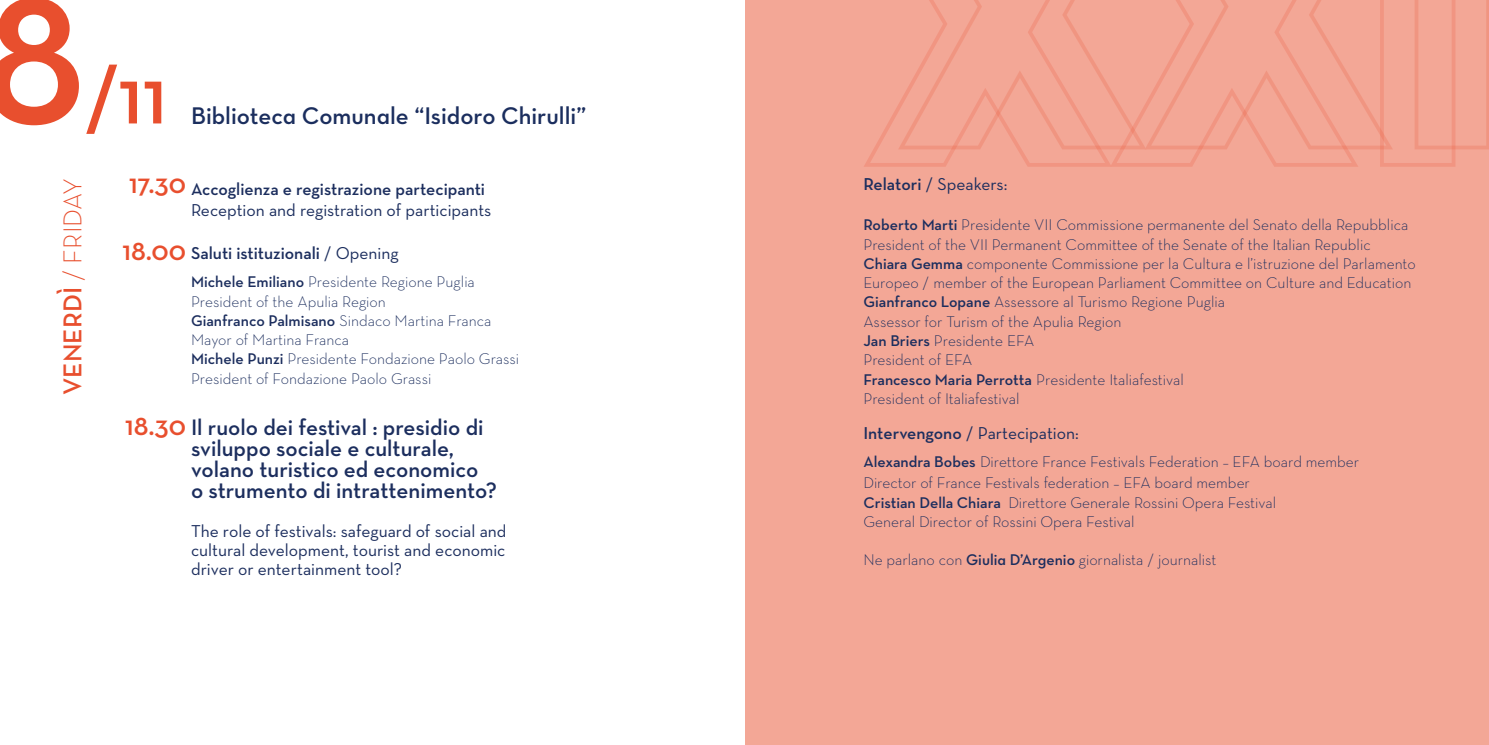
<style>
.page{position:relative;width:1489px;height:745px;background:#fff}
.page>*{position:absolute;margin:0;border:0;box-sizing:border-box;transform-origin:0 0}
.t1{font:600 28px "Neutra Text";color:#e84f2e}
.t2{font:600 26.25px "Neutra Text";color:#e84f2e}
.t3{font:24.5px "Neutra Text Demi Alt";color:#1b2e5e}
.t4{font:600 22.75px/21px "Neutra Text";color:#1c2e5e}
.t5{font:17.5px/19.2px "Neutra Text";color:#1c2e5e;text-align:justify}
.t6{font:600 17.5px "Neutra Text";color:#1c2e5e}
.t7{font:300 15.75px/19.2px "Neutra Text";color:#1c2e5e}
.s1{font-weight:300}
.s2{font-weight:400}
.s3{font-weight:600}
.s4{font-size:28px;color:#e84f2e}
.s5{font-family:"Neutra Text Demi Alt";font-weight:400}
</style>
<div class="page">
<div style="left:745px;top:0;width:743px;height:744px;background:#f3a796"></div>
<svg style="left:0;top:0;width:161px;height:134px"></svg>
<svg style="left:864px;top:0;width:624px;height:167px"></svg>
<h3 class="t3" style="left:191px;top:101px;width:397px">Biblioteca Comunale “Isidoro Chirulli”</h3>
<h1 class="t1" style="left:129px;top:166px;width:58px">17.30</h1>
<h2 class="t2" style="left:56px;top:394px;width:218px;rotate:-90deg">VENERDÌ <span class="s1">/ FRIDAY</span></h2>
<p class="t6" style="left:191px;top:178px;width:295px">Accoglienza e registrazione partecipanti</p>
<p class="t5" style="left:191px;top:200px;width:302px">Reception and registration of participants</p>
<p class="t6" style="left:191px;top:242px;width:209px">Saluti istituzionali <span class="s2">/ Opening</span></p>
<p class="t7" style="left:191px;top:272px;width:330px"><span class="s3">Michele Emiliano</span> Presidente Regione Puglia President of the Apulia Region<br><span class="s3">Gianfranco Palmisano</span> Sindaco Martina Franca Mayor of Martina Franca<br><span class="s3">Michele Punzi</span> Presidente Fondazione Paolo Grassi President of Fondazione Paolo Grassi</p>
<h1 class="t1" style="left:123px;top:233px;width:65px">18.00</h1>
<h3 class="t4" style="left:191px;top:416px;width:307px;text-indent:-66px"><span class="s4">18.30</span> Il ruolo dei festival : presidio di sviluppo sociale e culturale, volano turistico ed economico<br>o strumento di intrattenimento?</h3>
<p class="t5" style="left:191px;top:520px;width:317px">The role of festivals: safeguard of social and cultural development, tourist and economic driver or entertainment tool?</p>
<p class="t5" style="left:863px;top:174px;width:145px"><span class="s3">Relatori</span> / Speakers:</p>
<p class="t7" style="left:863px;top:215px;width:554px"><span class="s3">Roberto Marti</span> Presidente VII Commissione permanente del Senato della Repubblica President of the VII Permanent Committee of the Senate of the Italian Republic <span class="s3">Chiara Gemma</span> componente Commissione per la Cultura e l’istruzione del Parlamento Europeo / member of the European Parliament Committee on Culture and Education <span class="s3">Gianfranco Lopane</span> Assessore al Turismo Regione Puglia<br>Assessor for Turism of the Apulia Region<br><span class="s3">Jan Briers</span> Presidente EFA<br>President of EFA<br><span class="s3">Francesco Maria Perrotta</span> Presidente Italiafestival<br>President of Italiafestival</p>
<p class="t5" style="left:863px;top:423px;width:217px"><span class="s3">Intervengono</span> / Partecipation:</p>
<p class="t7" style="left:863px;top:450px;width:497px;line-height:21px"><span class="s3">Alexandra Bobes</span> Direttore France Festivals Federation – EFA board member<br>Director of France Festivals federation – EFA board member</p>
<p class="t7" style="left:863px;top:492px;width:414px"><span class="s3">Cristian Della Chiara</span> Direttore Generale Rossini Opera Festival<br>General Director of Rossini Opera Festival</p>
<p class="t7" style="left:863px;top:549px;width:354px">Ne parlano con <span class="s5">Giulia D’Argenio</span> giornalista / journalist</p>
</div>
